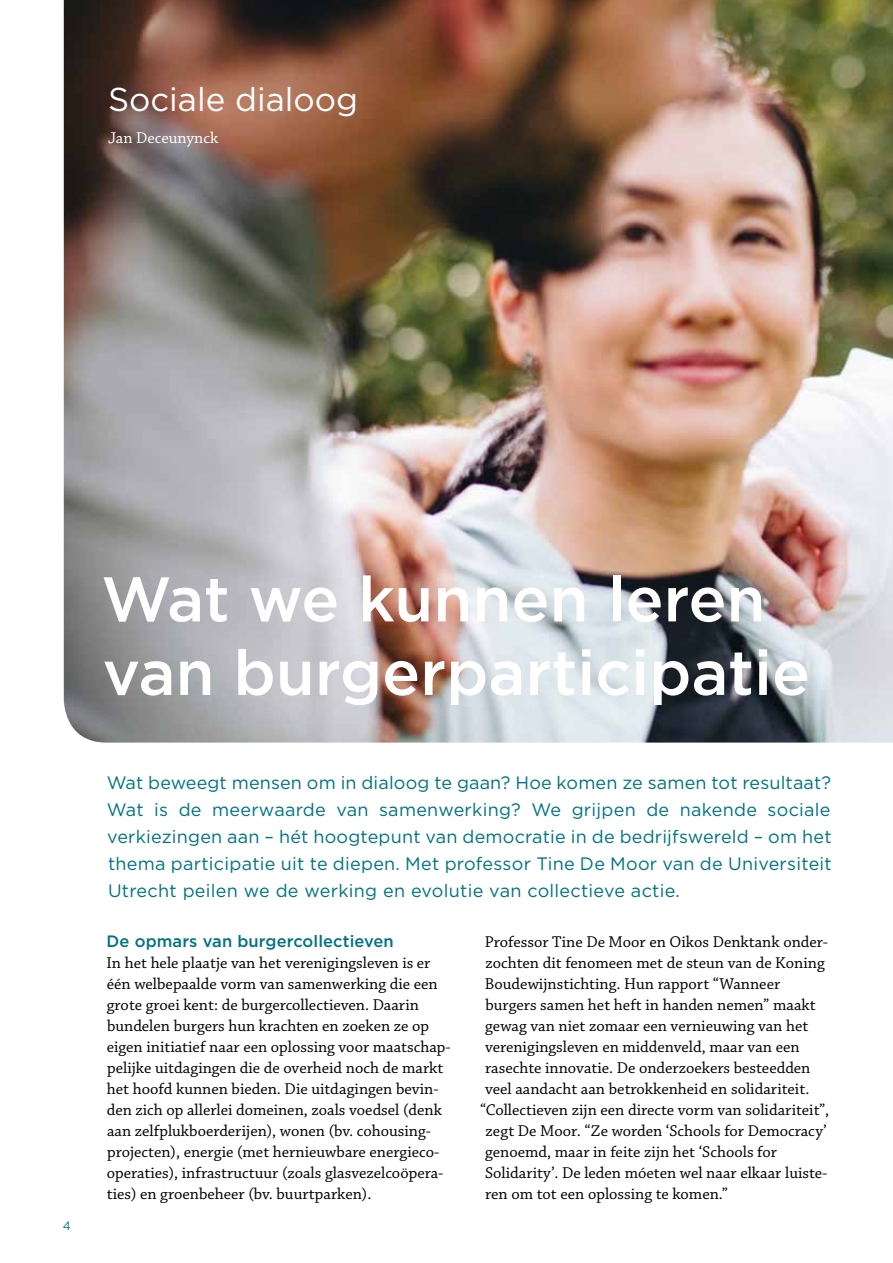
<style>
.page{position:relative;width:893px;height:1263px;background:#fff}
.page>*{position:absolute;margin:0;border:0;box-sizing:border-box;transform-origin:0 0}
.t1{font:500 63px/73.5px "Gotham";color:#fff}
.t2{font:33px "Gotham";color:#fff}
.t3{font:18px/27px "Gotham";letter-spacing:.015em;color:#007382;text-align:justify}
.t4{font:16.5px/21px "Chaparral Pro";color:#000}
.t5{font:500 16.5px "Gotham";letter-spacing:.005em;color:#007382}
.t6{font:16.5px "Chaparral Pro";color:#fff}
.t7{font:12px "Gotham";color:#007382}
</style>
<div class="page">
<img style="left:64px;top:0;width:829px;height:742px">
<h2 class="t2" style="left:108px;top:79px;width:252px">Sociale dialoog</h2>
<p class="t6" style="left:108px;top:129px;width:112px">Jan Deceunynck</p>
<p class="t7" style="left:63px;top:1218px;width:10px">4</p>
<h1 class="t1" style="left:101px;top:561px;width:710px">Wat we kunnen leren van burgerparticipatie</h1>
<p class="t3" style="left:107px;top:769px;width:727px">Wat beweegt mensen om in dialoog te gaan? Hoe komen ze samen tot resultaat?<br>Wat is de meerwaarde van samenwerking? We grijpen de nakende sociale verkiezingen aan – hét hoogtepunt van democratie in de bedrijfswereld – om het thema participatie uit te diepen. Met professor Tine De Moor van de Universiteit Utrecht peilen we de werking en evolutie van collectieve actie.</p>
<p class="t5" style="left:107px;top:930px;width:289px">De opmars van burgercollectieven</p>
<p class="t4" style="left:107px;top:953px;width:346px">In het hele plaatje van het verenigingsleven is er één welbepaalde vorm van samenwerking die een grote groei kent: de burgercollectieven. Daarin bundelen burgers hun krachten en zoeken ze op eigen initiatief naar een oplossing voor maatschap&shy;pelijke uitdagingen die de overheid noch de markt het hoofd kunnen bieden. Die uitdagingen bevin&shy;den zich op allerlei domeinen, zoals voedsel (denk aan zelfplukboerderijen), wonen (bv. cohousing&shy;projecten), energie (met hernieuwbare energieco&shy;öperaties), infrastructuur (zoals glasvezelcoöpera&shy;ties) en groenbeheer (bv. buurtparken).</p>
<p class="t4" style="left:485px;top:932px;width:345px">Professor Tine De Moor en Oikos Denktank onder-</p>
<p class="t4" style="left:485px;top:953px;width:341px">zochten dit fenomeen met de steun van de Koning</p>
<p class="t4" style="left:485px;top:974px;width:297px">Boudewijnstichting. Hun rapport “Wanneer</p>
<p class="t4" style="left:485px;top:995px;width:332px">burgers samen het heft in handen nemen” maakt</p>
<p class="t4" style="left:485px;top:1016px;width:325px">gewag van niet zomaar een vernieuwing van het</p>
<p class="t4" style="left:485px;top:1037px;width:316px">verenigingsleven en middenveld, maar van een</p>
<p class="t4" style="left:485px;top:1058px;width:327px">rasechte innovatie. De onderzoekers besteedden</p>
<p class="t4" style="left:485px;top:1079px;width:326px">veel aandacht aan betrokkenheid en solidariteit.</p>
<p class="t4" style="left:480px;top:1100px;width:351px">“Collectieven zijn een directe vorm van solidariteit”,</p>
<p class="t4" style="left:485px;top:1121px;width:343px">zegt De Moor. “Ze worden ‘Schools for Democracy’</p>
<p class="t4" style="left:485px;top:1142px;width:293px">genoemd, maar in feite zijn het ‘Schools for</p>
<p class="t4" style="left:485px;top:1163px;width:344px">Solidarity’. De leden móeten wel naar elkaar luiste-</p>
<p class="t4" style="left:485px;top:1184px;width:244px">ren om tot een oplossing te komen.”</p>
</div>
